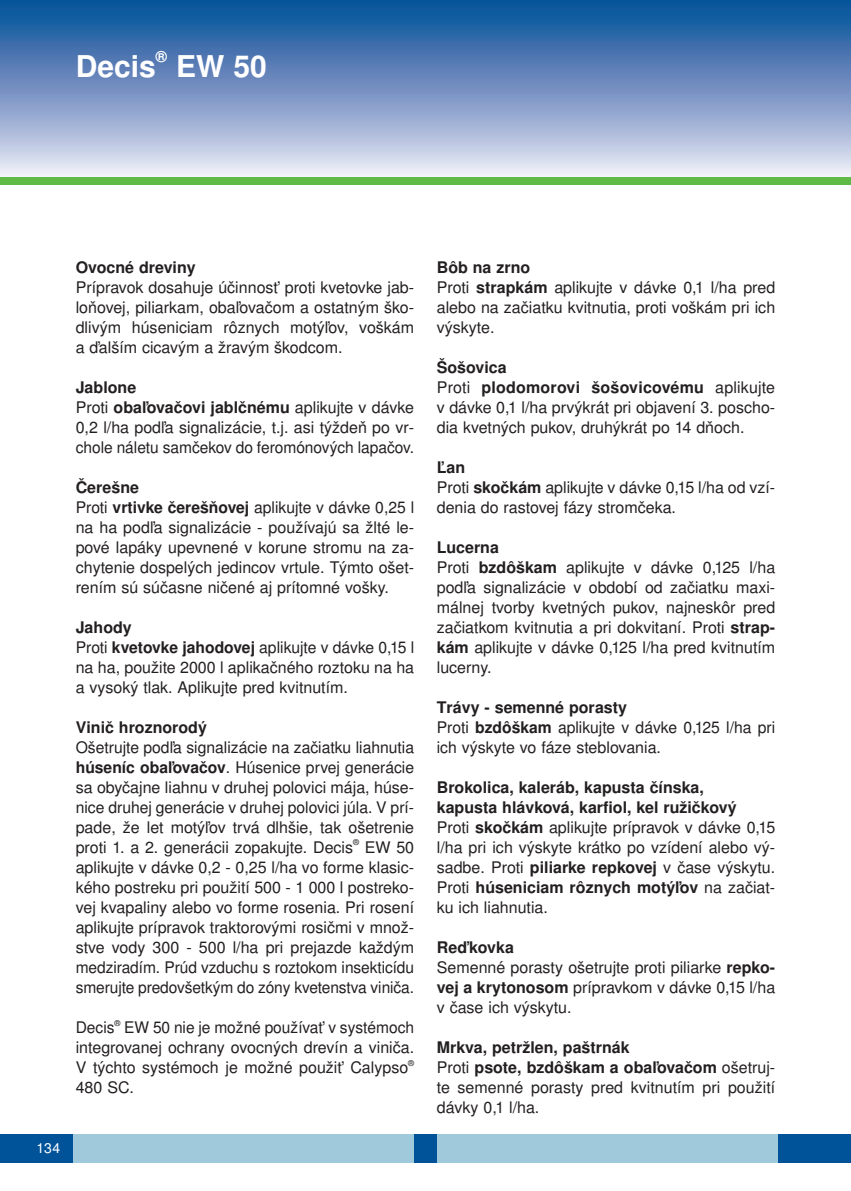
<style>
.page{position:relative;width:851px;height:1191px;background:#fff}
.page>*{position:absolute;margin:0;border:0;box-sizing:border-box;transform-origin:0 0}
.t1{font:700 30px "Nimbus Sans LCE";color:#fff}
.t2{font:16px/20px "Nimbus Sans LCE";color:#231f20}
.t3{font:700 16px "Nimbus Sans LCE";color:#231f20}
.t4{font:700 15px "Nimbus Sans LCE";color:#fff}
.t5{font:14px "Nimbus Sans LCE";color:#fff}
.t6{font:8px "Nimbus Sans LCE";color:#231f20}
.s1{font-weight:700}
</style>
<div class="page">
<div style="left:0;top:1134px;width:850px;height:28px;background:#015399"></div>
<div style="left:74px;top:1134px;width:340px;height:28px;background:#a1c9dc"></div>
<div style="left:437px;top:1134px;width:340px;height:28px;background:#a1c9dc"></div>
<div style="left:0;top:0;width:850px;height:179px;background:linear-gradient(to bottom,#004794,#efe8f5)"></div>
<div style="left:0;top:177px;width:850px;height:7px;background:#60bb46"></div>
<h1 class="t1" style="left:76px;top:49px;width:82px">Decis</h1>
<p class="t4" style="left:156px;top:48px;width:13px">®</p>
<h1 class="t1" style="left:176px;top:49px;width:92px">EW 50</h1>
<p class="t3" style="left:76px;top:258px;width:121px">Ovocné dreviny</p>
<p class="t2" style="left:76px;top:277px;width:340px;text-align:justify">Prípravok dosahuje účinnosť proti kvetovke jab&shy;loňovej, piliarkam, obaľovačom a ostatným ško&shy;dlivým húseniciam rôznych motýľov, voškám a ďalším cicavým a žravým škodcom.</p>
<p class="t2" style="left:76px;top:377px;width:340px"><span class="s1">Jablone<br></span>Proti <span class="s1">obaľovačovi jablčnému</span> aplikujte v dávke 0,2 l/ha podľa signalizácie, t.j. asi týždeň po vr&shy;chole náletu samčekov do feromónových lapačov.</p>
<p class="t2" style="left:76px;top:477px;width:340px"><span class="s1">Čerešne<br></span>Proti <span class="s1">vrtivke čerešňovej</span> aplikujte v dávke 0,25 l na ha podľa signalizácie - používajú sa žlté le&shy;pové lapáky upevnené v korune stromu na za&shy;chytenie dospelých jedincov vrtule. Týmto ošet&shy;rením sú súčasne ničené aj prítomné vošky.</p>
<p class="t2" style="left:76px;top:617px;width:340px"><span class="s1">Jahody<br></span>Proti <span class="s1">kvetovke jahodovej</span> aplikujte v dávke 0,15 l na ha, použite 2000 l aplikačného roztoku na ha a vysoký tlak. Aplikujte pred kvitnutím.</p>
<p class="t3" style="left:76px;top:718px;width:133px">Vinič hroznorodý</p>
<p class="t2" style="left:76px;top:737px;width:340px;text-align:justify">Ošetrujte podľa signalizácie na začiatku liahnutia <span class="s1">húseníc obaľovačov</span>. Húsenice prvej generácie sa obyčajne liahnu v druhej polovici mája, húse&shy;nice druhej generácie v druhej polovici júla. V prí&shy;pade, že let motýľov trvá dlhšie, tak ošetrenie proti 1. a 2. generácii zopakujte. Decis</p>
<p class="t6" style="left:353px;top:838px;width:7px">®</p>
<p class="t2" style="left:76px;top:837px;width:340px;text-align:justify;text-indent:289px">EW 50 aplikujte v dávke 0,2 - 0,25 l/ha vo forme klasic&shy;kého postreku pri použití 500 - 1 000 l postreko&shy;vej kvapaliny alebo vo forme rosenia. Pri rosení aplikujte prípravok traktorovými rosičmi v množ&shy;stve vody 300 - 500 l/ha pri prejazde každým medziradím. Prúd vzduchu s roztokom insekticídu smerujte predovšetkým do zóny kvetenstva viniča.</p>
<p class="t2" style="left:76px;top:1017px;width:40px">Decis</p>
<p class="t6" style="left:114px;top:1018px;width:7px">®</p>
<p class="t2" style="left:76px;top:1017px;width:340px;text-align:justify;text-indent:48px">EW 50 nie je možné používať v systémoch integrovanej ochrany ovocných drevín a viniča.<br>V týchto systémoch je možné použiť Calypso</p>
<p class="t6" style="left:408px;top:1058px;width:7px">®</p>
<p class="t2" style="left:76px;top:1077px;width:60px">480 SC.</p>
<p class="t5" style="left:36px;top:1140px;width:25px">134</p>
<p class="t2" style="left:437px;top:257px;width:340px"><span class="s1">Bôb na zrno<br></span>Proti <span class="s1">strapkám</span> aplikujte v dávke 0,1 l/ha pred alebo na začiatku kvitnutia, proti voškám pri ich výskyte.</p>
<p class="t2" style="left:437px;top:357px;width:340px"><span class="s1">Šošovica<br></span>Proti <span class="s1">plodomorovi šošovicovému</span> aplikujte v dávke 0,1 l/ha prvýkrát pri objavení 3. poscho&shy;dia kvetných pukov, druhýkrát po 14 dňoch.</p>
<p class="t2" style="left:437px;top:457px;width:340px"><span class="s1">Ľan<br></span>Proti <span class="s1">skočkám</span> aplikujte v dávke 0,15 l/ha od vzí&shy;denia do rastovej fázy stromčeka.</p>
<p class="t2" style="left:437px;top:537px;width:340px"><span class="s1">Lucerna<br></span>Proti <span class="s1">bzdôškam</span> aplikujte v dávke 0,125 l/ha podľa signalizácie v období od začiatku maxi&shy;málnej tvorby kvetných pukov, najneskôr pred začiatkom kvitnutia a pri dokvitaní. Proti <span class="s1">strap&shy;kám</span> aplikujte v dávke 0,125 l/ha pred kvitnutím lucerny.</p>
<p class="t2" style="left:437px;top:697px;width:340px"><span class="s1">Trávy - semenné porasty<br></span>Proti <span class="s1">bzdôškam</span> aplikujte v dávke 0,125 l/ha pri ich výskyte vo fáze steblovania.</p>
<p class="t2" style="left:437px;top:777px;width:340px"><span class="s1">Brokolica, kaleráb, kapusta čínska,<br>kapusta hlávková, karfiol, kel ružičkový<br></span>Proti <span class="s1">skočkám</span> aplikujte prípravok v dávke 0,15 l/ha pri ich výskyte krátko po vzídení alebo vý&shy;sadbe. Proti <span class="s1">piliarke repkovej</span> v čase výskytu.<br>Proti <span class="s1">húseniciam rôznych motýľov</span> na začiat&shy;ku ich liahnutia.</p>
<p class="t2" style="left:437px;top:937px;width:340px"><span class="s1">Reďkovka<br></span>Semenné porasty ošetrujte proti piliarke <span class="s1">repko&shy;vej a krytonosom</span> prípravkom v dávke 0,15 l/ha v čase ich výskytu.</p>
<p class="t2" style="left:437px;top:1037px;width:340px"><span class="s1">Mrkva, petržlen, paštrnák<br></span>Proti <span class="s1">psote, bzdôškam a obaľovačom</span> ošetruj&shy;te semenné porasty pred kvitnutím pri použití dávky 0,1 l/ha.</p>
</div>
